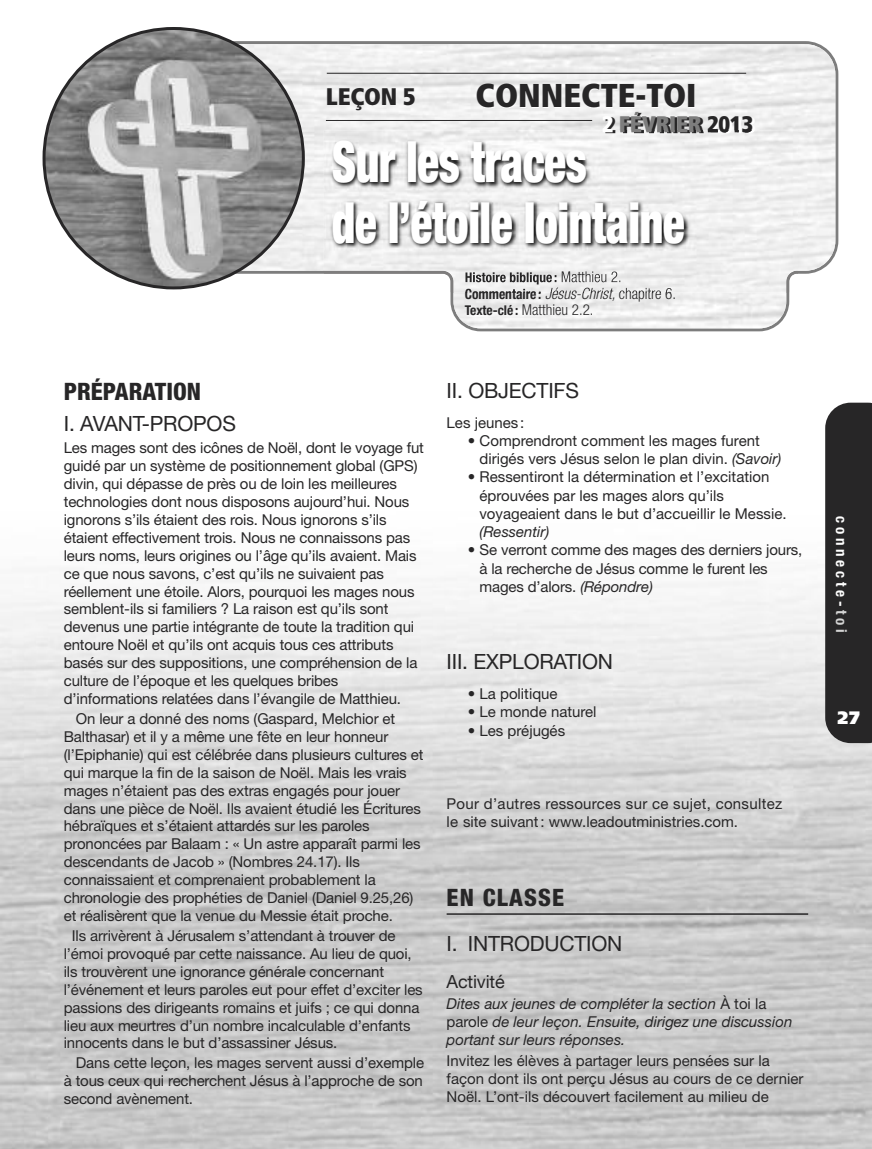
<style>
.page{position:relative;width:872px;height:1149px;background:#fff}
.page>*{position:absolute;margin:0;border:0;box-sizing:border-box;transform-origin:0 0}
.t1{font:900 condensed 57px/60px "Helvetica Neue LT Std";letter-spacing:-.01em;color:#fff;scale:.8 1}
.t2{font:900 condensed 33px "Frutiger";color:#272627}
.t3{font:800 condensed 24px "Helvetica Neue LT Std";color:#272627}
.t4{font:800 condensed 24px "Helvetica Neue LT Std";letter-spacing:.05em;color:#272627}
.t5{font:900 condensed 24px "Frutiger";letter-spacing:-.01em;color:#272627}
.t6{font:900 condensed 22.5px "Frutiger";letter-spacing:-.01em;color:#272627}
.t7{font:21px "Helvetica Neue LT Std";letter-spacing:-.01em;color:#272627}
.t8{font:18px "Helvetica Neue";letter-spacing:-.01em;color:#272627}
.t9{font:900 18px "Frutiger";color:#fff}
.t10{font:15px/17.9px "Helvetica Neue LT Std";letter-spacing:-.01em;color:#272627}
.t11{font:italic 15px/18.3px "Helvetica Neue LT Std";color:#272627}
.t12{font:700 condensed 15px "Helvetica Neue";letter-spacing:.25em;color:#fff}
.t13{font:700 condensed 13.5px/16.5px "Helvetica Neue LT Std";color:#272627}
.s1{color:#fff}
.s2{font-weight:300;font-style:italic;font-size:15px}
.s3{font-weight:300;font-size:15px}
.s4{font-style:italic}
.s5{font-style:normal}
.s6{color:#d4d4d4}
</style>
<div class="page">
<img style="left:1px;top:70px;width:871px;height:1078px">
<div style="left:825px;top:402px;width:47px;height:340px;background:#272627"></div>
<svg style="left:132px;top:41px;width:706px;height:290px"></svg>
<img style="left:453px;top:301px;width:333px;height:27px">
<img style="left:305px;top:44px;width:530px;height:227px">
<svg style="left:43px;top:27px;width:262px;height:262px"></svg>
<hr style="left:326px;top:120px;width:266px;height:1px;background:#272627">
<hr style="left:327px;top:73px;width:419px;height:1px;background:#272627">
<hr style="left:446px;top:913px;width:362px;height:1px;background:#272627">
<img style="left:324px;top:130px;width:474px;height:162px">
<img style="left:465px;top:272px;width:91px;height:12px">
<img style="left:562px;top:271px;width:58px;height:11px">
<img style="left:465px;top:289px;width:76px;height:3px">
<img style="left:550px;top:287px;width:64px;height:5px">
<img style="left:619px;top:288px;width:53px;height:4px">
<img style="left:605px;top:130px;width:98px;height:3px">
<img style="left:710px;top:130px;width:45px;height:3px">
<svg style="left:602px;top:130px;width:10px;height:2px"></svg>
<img style="left:620px;top:130px;width:81px;height:2px">
<img style="left:710px;top:130px;width:42px;height:2px">
<h3 class="t5" style="left:326px;top:87px;width:91px">LEÇON 5</h3>
<h2 class="t2" style="left:475px;top:82px;width:223px">CONNECTE-TOI</h2>
<h3 class="t6" style="left:604px;top:116px;width:153px">2 FÉVRIER <span class="s1">2013</span></h3>
<h1 class="t1" style="left:332px;top:137px;width:443px">Sur les traces<br>de l’étoile lointaine</h1>
<p class="t13" style="left:465px;top:286px;width:213px">Commentaire : <span class="s2">Jésus-Christ,</span> <span class="s3">chapitre 6.<br></span>Texte-clé : <span class="s3">Matthieu 2.2.</span></p>
<h3 class="t3" style="left:64px;top:383px;width:139px">PRÉPARATION</h3>
<h3 class="t7" style="left:64px;top:416px;width:174px">I. AVANT-PROPOS</h3>
<p class="t10" style="left:64px;top:440px;width:362px">Les mages sont des icônes de Noël, dont le voyage fut guidé par un système de positionnement global (GPS) divin, qui dépasse de près ou de loin les meilleures technologies dont nous disposons aujourd’hui. Nous ignorons s’ils étaient des rois. Nous ignorons s’ils étaient effectivement trois. Nous ne connaissons pas leurs noms, leurs origines ou l’âge qu’ils avaient. Mais ce que nous savons, c’est qu’ils ne suivaient pas réellement une étoile. Alors, pourquoi les mages nous semblent-ils si familiers ? La raison est qu’ils sont devenus une partie intégrante de toute la tradition qui entoure Noël et qu’ils ont acquis tous ces attributs basés sur des suppositions, une compréhension de la culture de l’époque et les quelques bribes d’informations relatées dans l’évangile de Matthieu.</p>
<p class="t10" style="left:64px;top:711px;width:361px;text-indent:12px">On leur a donné des noms (Gaspard, Melchior et Balthasar) et il y a même une fête en leur honneur (l’Epiphanie) qui est célébrée dans plusieurs cultures et qui marque la fin de la saison de Noël. Mais les vrais mages n’étaient pas des extras engagés pour jouer dans une pièce de Noël. Ils avaient étudié les Écritures hébraïques et s’étaient attardés sur les paroles prononcées par Balaam : « Un astre apparaît parmi les descendants de Jacob » (Nombres 24.17). Ils connaissaient et comprenaient probablement la chronologie des prophéties de Daniel (Daniel 9.25,26) et réalisèrent que la venue du Messie était proche.</p>
<p class="t10" style="left:64px;top:927px;width:360px;text-indent:8px">Ils arrivèrent à Jérusalem s’attendant à trouver de l’émoi provoqué par cette naissance. Au lieu de quoi, ils trouvèrent une ignorance générale concernant l’événement et leurs paroles eut pour effet d’exciter les passions des dirigeants romains et juifs ; ce qui donna lieu aux meurtres d’un nombre incalculable d’enfants innocents dans le but d’assassiner Jésus.</p>
<p class="t10" style="left:64px;top:1055px;width:362px;text-align:justify;text-indent:12px">Dans cette leçon, les mages servent aussi d’exemple à tous ceux qui recherchent Jésus à l’approche de son second avènement.</p>
<h3 class="t7" style="left:446px;top:383px;width:134px">II. OBJECTIFS</h3>
<p class="t10" style="left:446px;top:415px;width:79px">Les jeunes:</p>
<p class="t10" style="left:479px;top:433px;width:303px;line-height:18.3px;text-indent:-12px"><span class="s4">•</span> Comprendront comment les mages furent dirigés vers Jésus selon le plan divin. <span class="s4">(Savoir)</span></p>
<p class="t10" style="left:479px;top:469px;width:308px;line-height:18.3px;text-indent:-12px"><span class="s4">•</span> Ressentiront la détermination et l’excitation éprouvées par les mages alors qu’ils voyageaient dans le but d’accueillir le Messie.</p>
<p class="t11" style="left:479px;top:524px;width:71px">(Ressentir)</p>
<p class="t10" style="left:479px;top:542px;width:324px;line-height:18.3px;text-indent:-12px"><span class="s4">•</span> Se verront comme des mages des derniers jours, à la recherche de Jésus comme le furent les mages d’alors. <span class="s4">(Répondre)</span></p>
<h3 class="t7" style="left:446px;top:654px;width:168px">III. EXPLORATION</h3>
<p class="t10" style="left:468px;top:686px;width:91px"><span class="s4">•</span> La politique</p>
<p class="t10" style="left:468px;top:704px;width:130px"><span class="s4">•</span> Le monde naturel</p>
<p class="t10" style="left:468px;top:722px;width:99px"><span class="s4">•</span> Les préjugés</p>
<p class="t10" style="left:446px;top:795px;width:337px;line-height:18.3px">Pour d’autres ressources sur ce sujet, consultez le site suivant: www.leadoutministries.com.</p>
<h3 class="t4" style="left:446px;top:888px;width:119px">EN CLASSE</h3>
<h3 class="t7" style="left:446px;top:936px;width:177px">I. INTRODUCTION</h3>
<p class="t8" style="left:446px;top:970px;width:60px">Activité</p>
<p class="t11" style="left:446px;top:995px;width:347px">Dites aux jeunes de compléter la section <span class="s5">À toi la parole</span> de leur leçon. Ensuite, dirigez une discussion portant sur leurs réponses.</p>
<p class="t10" style="left:446px;top:1052px;width:358px;line-height:18.3px">Invitez les élèves à partager leurs pensées sur la façon dont ils ont perçu Jésus au cours de ce dernier<br>Noël. L’ont-ils découvert facilement au milieu de</p>
<p class="t12" style="left:850px;top:516px;width:118px;rotate:90deg">connecte-<span class="s6">toi</span></p>
<p class="t9" style="left:837px;top:710px;width:24px">27</p>
</div>
